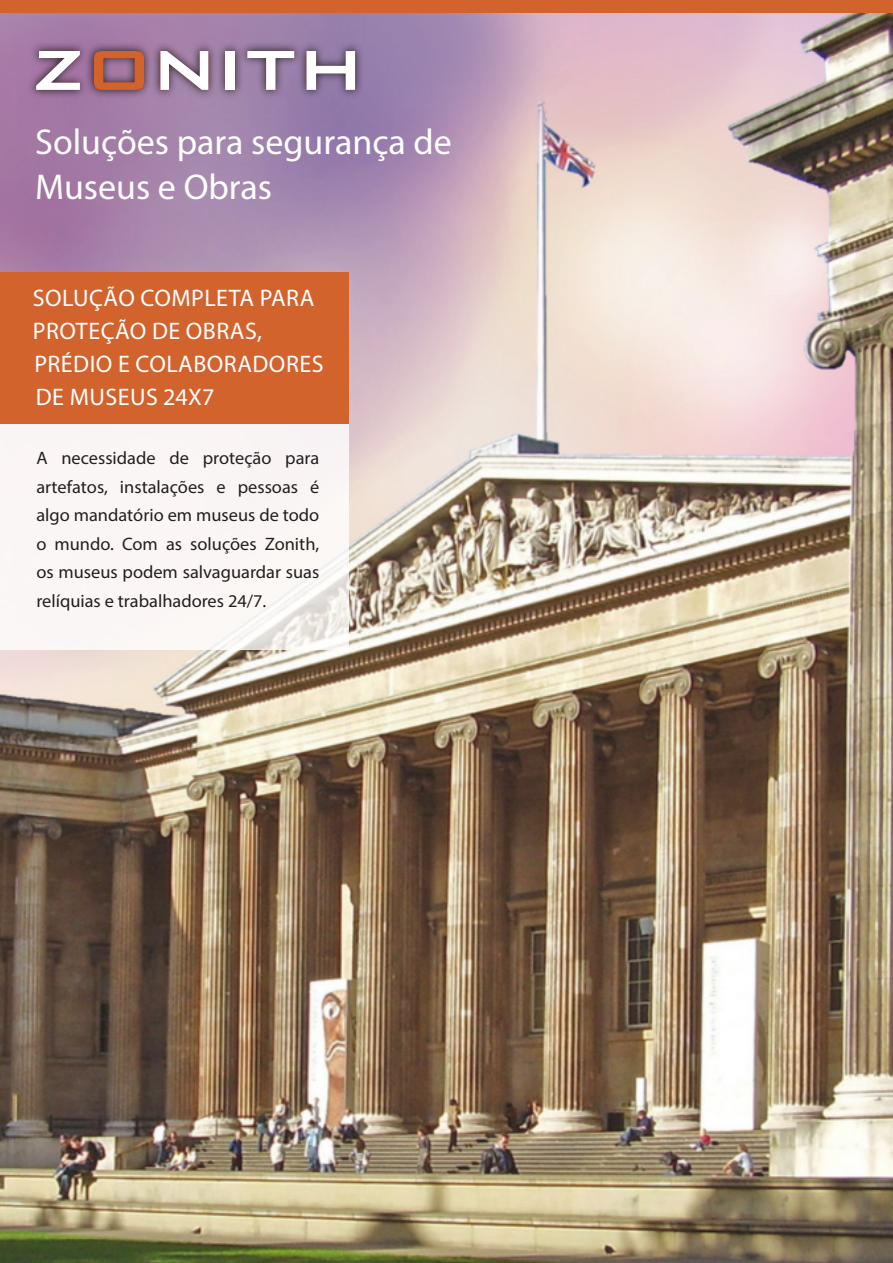
<style>
.page{position:relative;width:893px;height:1263px;background:#fff}
.page>*{position:absolute;margin:0;border:0;box-sizing:border-box;transform-origin:0 0}
.t1{font:36px/45px "Myriad Pro";color:#fff}
.t2{font:24px/33px "Myriad Pro";letter-spacing:.02em;color:#fff}
.t3{font:18px/28.5px "Myriad Pro";color:#231f20}
</style>
<div class="page">
<img style="left:0;top:13px;width:893px;height:1250px">
<svg style="left:27px;top:42px;width:337px;height:57px;background:#917298"></svg>
<svg style="left:36px;top:51px;width:44px;height:39px"></svg>
<svg style="left:94px;top:51px;width:50px;height:39px;background:#b46351"></svg>
<svg style="left:160px;top:51px;width:48px;height:39px"></svg>
<div style="left:226px;top:51px;width:9px;height:39px;background:#fff"></div>
<svg style="left:247px;top:51px;width:47px;height:39px"></svg>
<svg style="left:306px;top:51px;width:49px;height:39px"></svg>
<div style="left:0;top:308px;width:349px;height:341px;background:#fbf6f5"></div>
<div style="left:0;top:273px;width:349px;height:151px;background:#d3632d"></div>
<div style="left:0;top:0;width:893px;height:13px;background:#d3632d"></div>
<p class="t1" style="left:35px;top:118px;width:418px">Soluções para segurança de<br>Museus e Obras</p>
<p class="t2" style="left:33px;top:281px;width:292px">SOLUÇÃO COMPLETA PARA<br>PROTEÇÃO DE OBRAS,<br>PRÉDIO E COLABORADORES<br>DE MUSEUS 24 7X</p>
<p class="t3" style="left:36px;top:444px;width:13px">A</p>
<p class="t3" style="left:61px;top:444px;width:96px">necessidade</p>
<p class="t3" style="left:169px;top:444px;width:21px">de</p>
<p class="t3" style="left:203px;top:444px;width:70px">proteção</p>
<p class="t3" style="left:285px;top:444px;width:36px">para</p>
<p class="t3" style="left:36px;top:472px;width:284px">artefatos,<br>algo mandatório em museus de todo o mundo. Com as soluções Zonith, os museus podem salvaguardar suas relíquias e trabalhadores 24/7.</p>
<p class="t3" style="left:120px;top:472px;width:86px">instalações</p>
<p class="t3" style="left:310px;top:472px;width:11px">é</p>
<p class="t3" style="left:216px;top:472px;width:11px">e</p>
<p class="t3" style="left:238px;top:472px;width:62px">pessoas</p>
</div>
